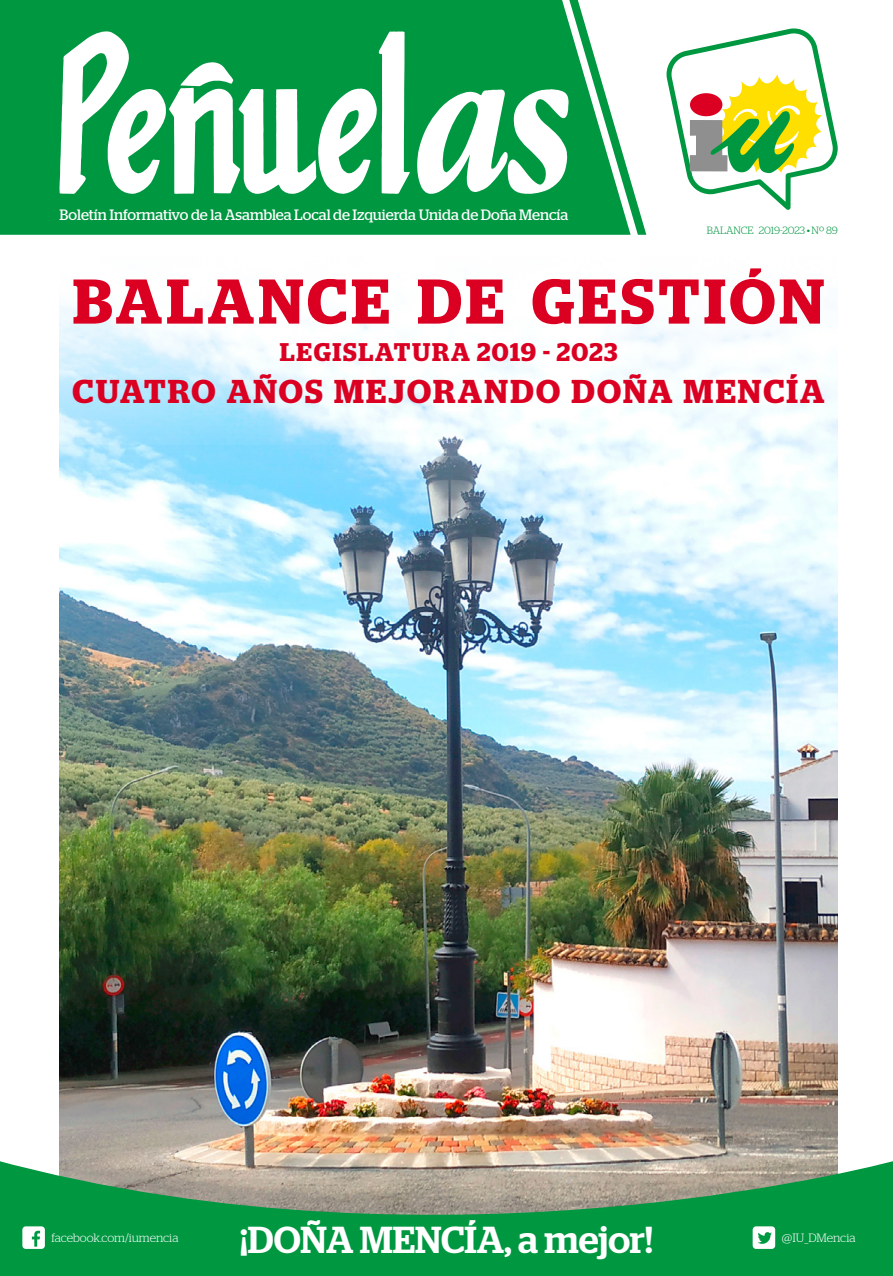
<style>
.page{position:relative;width:893px;height:1276px;background:#fff}
.page>*{position:absolute;margin:0;border:0;box-sizing:border-box;transform-origin:0 0}
.t1{font:600 63px "Stag";letter-spacing:.065em;color:#db0022}
.t2{font:500 37.5px "Stag";color:#fff}
.t3{font:600 33px "Stag";letter-spacing:.07em;color:#db0022}
.t4{font:600 25.5px "Stag";letter-spacing:.06em;color:#db0022}
.t5{font:15px "Stag";color:#fff}
.t6{font:300 12px "Stag";letter-spacing:-.005em;color:#fff}
.t7{font:300 10.5px "Stag";color:#009741}
</style>
<div class="page">
<img style="left:60px;top:445px;width:778px;height:714px">
<svg style="left:0;top:1159px;width:893px;height:117px;background:#3b9c5e"></svg>
<div style="left:0;top:0;width:417px;height:235px;background:#009741"></div>
<svg style="left:417px;top:0;width:229px;height:235px"></svg>
<svg style="left:59px;top:31px;width:351px;height:163px"></svg>
<svg style="left:666px;top:28px;width:172px;height:182px"></svg>
<div style="left:753px;top:1226px;width:22px;height:23px;background:#fff;border-radius:3px"></div>
<svg style="left:758px;top:1232px;width:14px;height:11px"></svg>
<div style="left:22px;top:1226px;width:23px;height:23px;background:#fff;border-radius:3px"></div>
<svg style="left:32px;top:1230px;width:8px;height:16px"></svg>
<svg style="left:59px;top:294px;width:779px;height:151px"></svg>
<p class="t5" style="left:60px;top:206px;width:510px">Boletín Informativo de la Asamblea Local de Izquierda Unida de Doña Mencía</p>
<p class="t7" style="left:707px;top:224px;width:132px">BALANCE 2019-2023 • Nº 89</p>
<h1 class="t1" style="left:73px;top:264px;width:753px">BALANCE DE GESTIÓN</h1>
<h3 class="t4" style="left:280px;top:337px;width:339px">LEGISLATURA 2019 - 2023</h3>
<h3 class="t3" style="left:73px;top:372px;width:754px">CUATRO AÑOS MEJORANDO DOÑA MENCÍA</h3>
<h2 class="t2" style="left:240px;top:1218px;width:414px">¡DOÑA MENCÍA, a mejor!</h2>
<p class="t6" style="left:51px;top:1231px;width:129px">facebook.com/iumencia</p>
<p class="t6" style="left:782px;top:1231px;width:75px">@IU_DMencia</p>
</div>
